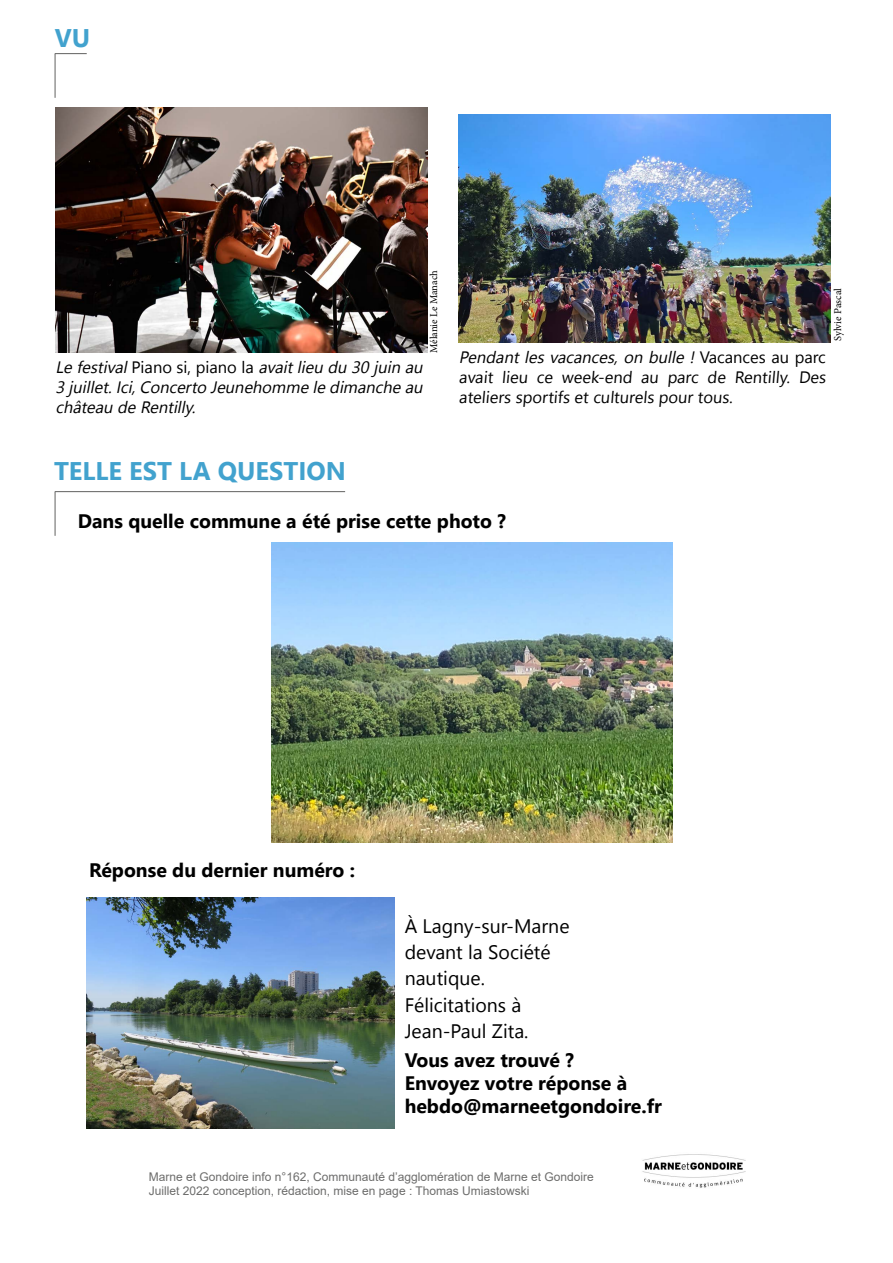
<style>
.page{position:relative;width:893px;height:1263px;background:#fff}
.page>*{position:absolute;margin:0;border:0;box-sizing:border-box;transform-origin:0 0}
.t1{font:700 25.5px "Nirmala UI";color:#42a2ce}
.t2{font:700 19.5px/23.4px "Nirmala UI";color:#000}
.t3{font:19.5px/26.4px "Nirmala UI";color:#000}
.t4{font:16.5px/19.8px "Nirmala UI";color:#000}
.t5{font:italic 16.5px/19.8px "Nirmala UI";color:#000;text-align:justify}
.t6{font:12px/14.4px "Arial";color:#6d6d6c}
.t7{font:10.5px "Minion Pro";letter-spacing:-.005em;color:#000}
.s1{font-style:normal}
.s2{font-style:italic}
</style>
<div class="page">
<img style="left:642px;top:1154px;width:104px;height:34px">
<hr style="left:55px;top:492px;width:1px;height:44px;background:#616160">
<hr style="left:55px;top:491px;width:290px;height:1px;background:#616160">
<img style="left:87px;top:897px;width:307px;height:231px">
<img style="left:272px;top:542px;width:400px;height:301px">
<img style="left:459px;top:114px;width:371px;height:229px">
<img style="left:55px;top:108px;width:372px;height:245px">
<hr style="left:55px;top:54px;width:1px;height:44px;background:#616160">
<hr style="left:55px;top:53px;width:32px;height:1px;background:#616160">
<h1 class="t1" style="left:55px;top:17px;width:37px">VU</h1>
<p class="t7" style="left:427px;top:353px;width:84px;rotate:-90deg">Mélanie Le Manach</p>
<h3 class="t5" style="left:55px;top:357px;width:373px">Lefestival<span class="s1">P i a n o s i , p i a n o l a</span> avaitlieu du 30juin au 3juillet.Ici,Concerto Jeunehommeledimancheau château deRentilly.</h3>
<h1 class="t1" style="left:54px;top:449px;width:293px">TELLE EST LA QUESTION</h1>
<p class="t7" style="left:831px;top:341px;width:54px;rotate:-90deg">Sylvie Pascal</p>
<h3 class="t4" style="left:459px;top:347px;width:371px"><span class="s2">Pendantlesvacances,on bulle!</span>Va c a n c e s a u p a rc avait lieu ce week-end au parc de Rentilly. Des ateliers sportifs et culturels pour tous.</h3>
<h2 class="t2" style="left:78px;top:508px;width:430px">Dans quelle commune a été prise cette photo ?</h2>
<h2 class="t2" style="left:89px;top:858px;width:267px">Réponse du dernier numéro :</h2>
<h2 class="t3" style="left:405px;top:911px;width:166px">À Lagny-sur-Marne devant la Société nautique.<br>Félicitations à<br>Jean-Paul Zita.</h2>
<h2 class="t2" style="left:405px;top:1047px;width:259px">Vous avez trouvé ?<br>Envoyez votre réponse à hebdo@marneetgondoire.fr</h2>
<p class="t6" style="left:149px;top:1169px;width:447px">Marne et Gondoire info n°162, Communauté d’agglomération de Marne et Gondoire<br>Juillet 2022 conception, rédaction, mise en page : Thomas Umiastowski</p>
</div>
